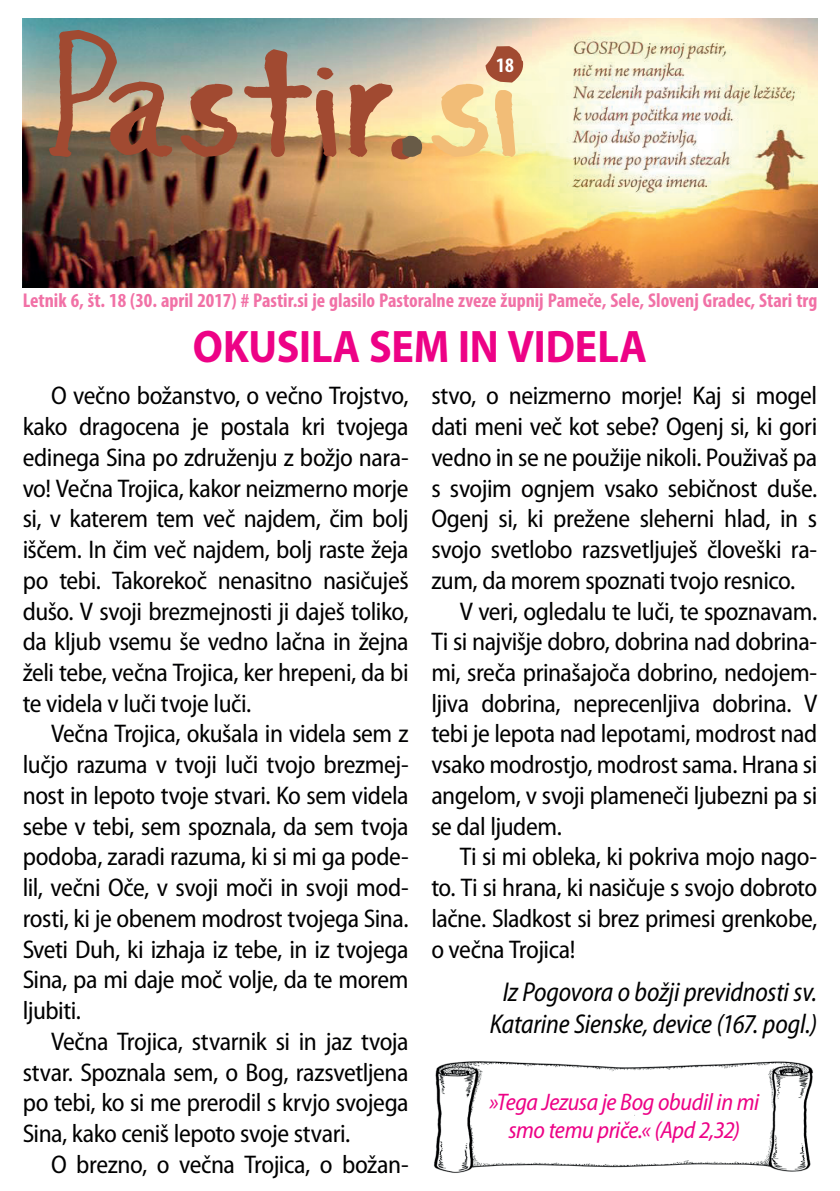
<style>
.page{position:relative;width:840px;height:1191px;background:#fff}
.page>*{position:absolute;margin:0;border:0;box-sizing:border-box;transform-origin:0 0}
.t1{font:700 45.8px "Myriad Pro";color:#ed0286;scale:.92 1}
.t2{font:italic semi-condensed 27.2px/32px "Myriad Pro";letter-spacing:-.01em;color:#000001;text-align:center;scale:.95 1}
.t3{font:semi-condensed 25.6px/30.8px "Myriad Pro";letter-spacing:-.02em;color:#000001;text-align:justify}
.t4{font:italic semi-condensed 24px/28.8px "Myriad Pro";letter-spacing:-.015em;color:#ed0286;text-align:center}
.t5{font:700 condensed 20.6px "Myriad Pro";color:#fff}
.t6{font:700 condensed 20px "Myriad Pro";color:#f171a6}
</style>
<div class="page">
<img style="left:23px;top:18px;width:793px;height:269px">
<svg style="left:49px;top:30px;width:123px;height:127px;background:#9a836f"></svg>
<svg style="left:180px;top:84px;width:57px;height:73px;background:#af795b"></svg>
<svg style="left:244px;top:49px;width:92px;height:108px;background:#b89073"></svg>
<svg style="left:348px;top:83px;width:74px;height:80px;background:#d1a174"></svg>
<svg style="left:431px;top:46px;width:92px;height:111px;background:#eccb99"></svg>
<img style="left:433px;top:1061px;width:380px;height:112px">
<p class="t5" style="left:496px;top:52px;width:19px">18</p>
<p class="t6" style="left:23px;top:288px;width:795px">Letnik 6, št. 18 (30. april 2017) # Pastir.si je glasilo Pastoralne zveze župnij Pameče, Sele, Slovenj Gradec, Stari trg</p>
<h1 class="t1" style="left:193px;top:317px;width:495px">OKUSILA SEM IN VIDELA</h1>
<p class="t3" style="left:23px;top:381px;width:387px;text-indent:28px">O večno božanstvo, o večno Trojstvo, kako dragocena je postala kri tvojega edinega Sina po združenju z božjo nara&shy;vo! Večna Trojica, kakor neizmerno morje si, v katerem tem več najdem, čim bolj iščem. In čim več najdem, bolj raste žeja po tebi. Takorekoč nenasitno nasičuješ dušo. V svoji brezmejnosti ji daješ toliko, da kljub vsemu še vedno lačna in žejna želi tebe, večna Trojica, ker hrepeni, da bi te videla v luči tvoje luči.</p>
<p class="t3" style="left:23px;top:719px;width:387px;text-indent:28px">Večna Trojica, okušala in videla sem z lučjo razuma v tvoji luči tvojo brezmej&shy;nost in lepoto tvoje stvari. Ko sem videla sebe v tebi, sem spoznala, da sem tvoja podoba, zaradi razuma, ki si mi ga pode&shy;lil, večni Oče, v svoji moči in svoji mod&shy;rosti, ki je obenem modrost tvojega Sina.<br>Sveti Duh, ki izhaja iz tebe, in iz tvojega Sina, pa mi daje moč volje, da te morem ljubiti.</p>
<p class="t3" style="left:23px;top:1026px;width:387px;text-indent:28px">Večna Trojica, stvarnik si in jaz tvoja stvar. Spoznala sem, o Bog, razsvetljena po tebi, ko si me prerodil s krvjo svojega Sina, kako ceniš lepoto svoje stvari.</p>
<p class="t3" style="left:51px;top:1149px;width:359px">O brezno, o večna Trojica, o božan-</p>
<p class="t3" style="left:431px;top:381px;width:387px">stvo, o neizmerno morje! Kaj si mogel</p>
<p class="t3" style="left:431px;top:412px;width:387px">dati meni več kot sebe? Ogenj si, ki gori</p>
<p class="t3" style="left:431px;top:442px;width:387px">vedno in se ne použije nikoli. Použivaš pa</p>
<p class="t3" style="left:431px;top:473px;width:387px">s svojim ognjem vsako sebičnost duše.</p>
<p class="t3" style="left:431px;top:504px;width:387px">Ogenj si, ki prežene sleherni hlad, in s</p>
<p class="t3" style="left:431px;top:534px;width:387px">svojo svetlobo razsvetljuješ človeški ra-</p>
<p class="t3" style="left:431px;top:565px;width:365px">zum, da morem spoznati tvojo resnico.</p>
<p class="t3" style="left:459px;top:596px;width:359px">V veri, ogledalu te luči, te spoznavam.</p>
<p class="t3" style="left:431px;top:627px;width:387px">Ti si najvišje dobro, dobrina nad dobrina-</p>
<p class="t3" style="left:431px;top:657px;width:387px">mi, sreča prinašajoča dobrino, nedojem-</p>
<p class="t3" style="left:431px;top:688px;width:387px">ljiva dobrina, neprecenljiva dobrina. V</p>
<p class="t3" style="left:431px;top:719px;width:387px">tebi je lepota nad lepotami, modrost nad</p>
<p class="t3" style="left:431px;top:749px;width:387px">vsako modrostjo, modrost sama. Hrana si</p>
<p class="t3" style="left:431px;top:780px;width:387px">angelom, v svoji plameneči ljubezni pa si</p>
<p class="t3" style="left:431px;top:811px;width:132px">se dal ljudem.</p>
<p class="t3" style="left:459px;top:842px;width:359px">Ti si mi obleka, ki pokriva mojo nago-</p>
<p class="t3" style="left:431px;top:872px;width:387px">to. Ti si hrana, ki nasičuje s svojo dobroto</p>
<p class="t3" style="left:431px;top:903px;width:387px">lačne. Sladkost si brez primesi grenkobe,</p>
<p class="t3" style="left:431px;top:934px;width:145px">o večna Trojica!</p>
<p class="t2" style="left:489px;top:976px;width:346px">Iz Pogovora o božji previdnosti sv.<br>Katarine Sienske, device (167. pogl.)</p>
<p class="t4" style="left:489px;top:1087px;width:271px">»Tega Jezusa je Bog obudil in mi smo temu priče.« (Apd 2,32)</p>
</div>
